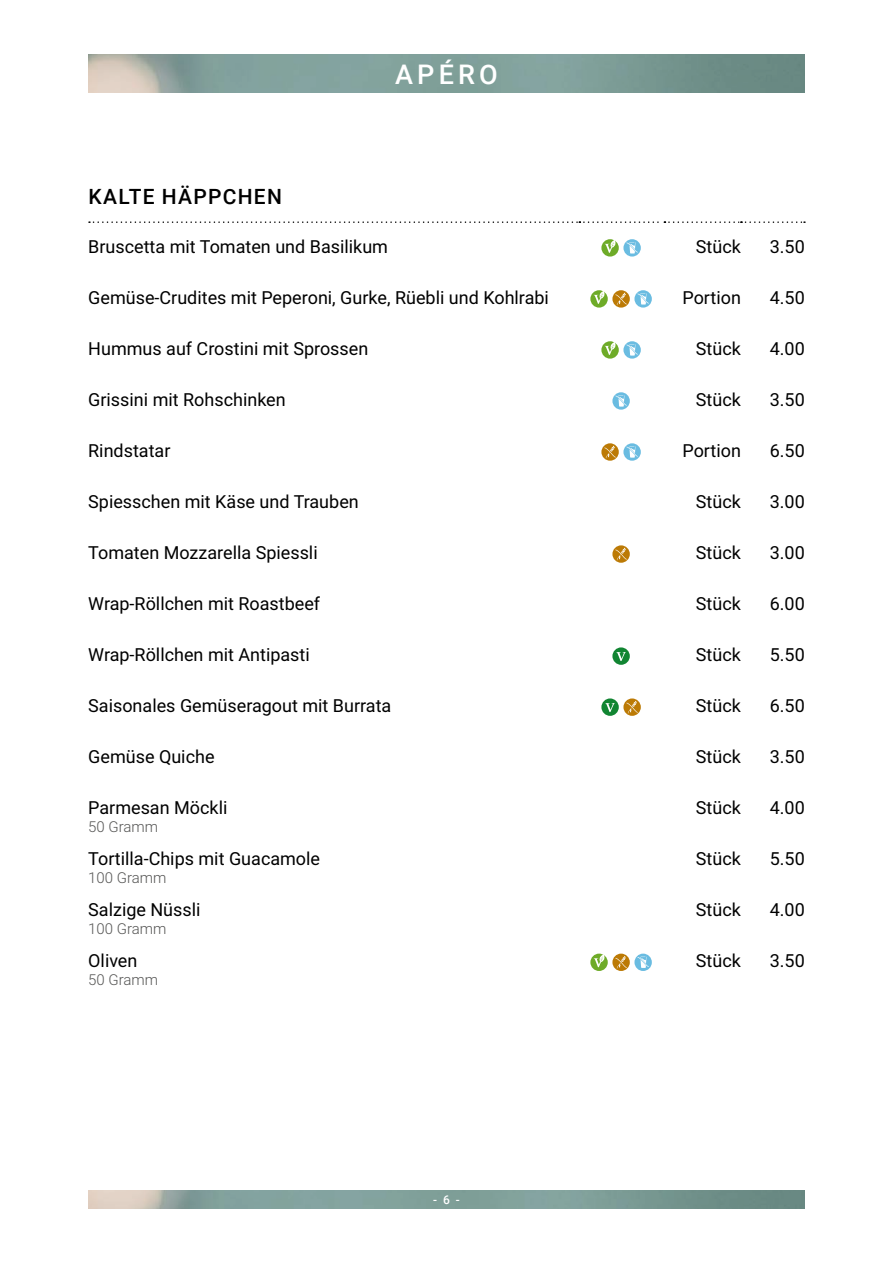
<style>
.page{position:relative;width:893px;height:1263px;background:#fff}
.page>*{position:absolute;margin:0;border:0;box-sizing:border-box;transform-origin:0 0}
.t1{font:500 27px "Roboto";letter-spacing:.155em;color:#fff}
.t2{font:500 21px "Roboto";letter-spacing:.06em;color:#000}
.t3{font:18px "Roboto";color:#000}
.t4{font:300 15px "Roboto";color:#575756}
.t5{font:500 12px "Roboto";color:#fff}
</style>
<div class="page">
<img style="left:88px;top:1190px;width:717px;height:18px">
<img style="left:88px;top:55px;width:717px;height:38px">
<svg style="left:89px;top:221px;width:716px;height:2px"></svg>
<svg style="left:601px;top:239px;width:18px;height:18px"></svg>
<svg style="left:605px;top:240px;width:11px;height:13px"></svg>
<svg style="left:623px;top:239px;width:18px;height:18px"></svg>
<svg style="left:626px;top:242px;width:12px;height:11px"></svg>
<svg style="left:590px;top:290px;width:18px;height:18px"></svg>
<svg style="left:594px;top:291px;width:11px;height:13px"></svg>
<svg style="left:612px;top:290px;width:18px;height:18px"></svg>
<svg style="left:615px;top:293px;width:12px;height:12px"></svg>
<svg style="left:634px;top:290px;width:18px;height:18px"></svg>
<svg style="left:637px;top:293px;width:12px;height:11px"></svg>
<svg style="left:601px;top:341px;width:18px;height:18px"></svg>
<svg style="left:605px;top:342px;width:11px;height:13px"></svg>
<svg style="left:623px;top:341px;width:18px;height:18px"></svg>
<svg style="left:626px;top:344px;width:12px;height:12px"></svg>
<svg style="left:612px;top:392px;width:18px;height:18px"></svg>
<svg style="left:615px;top:395px;width:12px;height:12px"></svg>
<svg style="left:601px;top:443px;width:18px;height:18px"></svg>
<svg style="left:604px;top:446px;width:12px;height:12px"></svg>
<svg style="left:623px;top:443px;width:18px;height:18px"></svg>
<svg style="left:626px;top:446px;width:12px;height:12px"></svg>
<svg style="left:612px;top:545px;width:18px;height:18px"></svg>
<svg style="left:615px;top:548px;width:12px;height:12px"></svg>
<svg style="left:612px;top:647px;width:18px;height:18px"></svg>
<svg style="left:616px;top:652px;width:10px;height:9px"></svg>
<svg style="left:601px;top:698px;width:18px;height:18px"></svg>
<svg style="left:605px;top:703px;width:10px;height:9px"></svg>
<svg style="left:623px;top:698px;width:18px;height:18px"></svg>
<svg style="left:626px;top:701px;width:12px;height:12px"></svg>
<svg style="left:590px;top:954px;width:18px;height:17px"></svg>
<svg style="left:594px;top:954px;width:11px;height:13px"></svg>
<svg style="left:612px;top:954px;width:18px;height:17px"></svg>
<svg style="left:615px;top:956px;width:12px;height:12px"></svg>
<svg style="left:634px;top:954px;width:18px;height:17px"></svg>
<svg style="left:637px;top:957px;width:12px;height:11px"></svg>
<h1 class="t1" style="left:395px;top:55px;width:104px">APÉRO</h1>
<p class="t2" style="left:89px;top:182px;width:195px">KALTE HÄPPCHEN</p>
<p class="t3" style="left:88px;top:234px;width:301px">Bruscetta mit Tomaten und Basilikum</p>
<p class="t3" style="left:696px;top:234px;width:47px">Stück</p>
<p class="t3" style="left:770px;top:234px;width:37px">3.50</p>
<p class="t3" style="left:88px;top:285px;width:462px">Gemüse-Crudites mit Peperoni, Gurke, Rüebli und Kohlrabi</p>
<p class="t3" style="left:682px;top:285px;width:60px">Portion</p>
<p class="t3" style="left:770px;top:285px;width:37px">4.50</p>
<p class="t3" style="left:88px;top:336px;width:282px">Hummus auf Crostini mit Sprossen</p>
<p class="t3" style="left:696px;top:336px;width:47px">Stück</p>
<p class="t3" style="left:770px;top:336px;width:37px">4.00</p>
<p class="t3" style="left:88px;top:387px;width:199px">Grissini mit Rohschinken</p>
<p class="t3" style="left:696px;top:387px;width:47px">Stück</p>
<p class="t3" style="left:770px;top:387px;width:37px">3.50</p>
<p class="t3" style="left:88px;top:438px;width:84px">Rindstatar</p>
<p class="t3" style="left:682px;top:438px;width:60px">Portion</p>
<p class="t3" style="left:770px;top:438px;width:37px">6.50</p>
<p class="t3" style="left:88px;top:489px;width:272px">Spiesschen mit Käse und Trauben</p>
<p class="t3" style="left:696px;top:489px;width:47px">Stück</p>
<p class="t3" style="left:770px;top:489px;width:37px">3.00</p>
<p class="t3" style="left:88px;top:540px;width:231px">Tomaten Mozzarella Spiessli</p>
<p class="t3" style="left:696px;top:540px;width:47px">Stück</p>
<p class="t3" style="left:770px;top:540px;width:37px">3.00</p>
<p class="t3" style="left:88px;top:591px;width:233px">Wrap-Röllchen mit Roastbeef</p>
<p class="t3" style="left:696px;top:591px;width:47px">Stück</p>
<p class="t3" style="left:770px;top:591px;width:37px">6.00</p>
<p class="t3" style="left:88px;top:642px;width:223px">Wrap-Röllchen mit Antipasti</p>
<p class="t3" style="left:696px;top:642px;width:47px">Stück</p>
<p class="t3" style="left:770px;top:642px;width:37px">5.50</p>
<p class="t3" style="left:88px;top:693px;width:305px">Saisonales Gemüseragout mit Burrata</p>
<p class="t3" style="left:696px;top:693px;width:47px">Stück</p>
<p class="t3" style="left:770px;top:693px;width:37px">6.50</p>
<p class="t3" style="left:88px;top:744px;width:128px">Gemüse Quiche</p>
<p class="t3" style="left:696px;top:744px;width:47px">Stück</p>
<p class="t3" style="left:770px;top:744px;width:37px">3.50</p>
<p class="t3" style="left:88px;top:795px;width:141px">Parmesan Möckli</p>
<p class="t4" style="left:88px;top:816px;width:71px">50 Gramm</p>
<p class="t3" style="left:696px;top:795px;width:47px">Stück</p>
<p class="t3" style="left:770px;top:795px;width:37px">4.00</p>
<p class="t3" style="left:88px;top:846px;width:233px">Tortilla-Chips mit Guacamole</p>
<p class="t4" style="left:88px;top:867px;width:80px">100 Gramm</p>
<p class="t3" style="left:696px;top:846px;width:47px">Stück</p>
<p class="t3" style="left:770px;top:846px;width:37px">5.50</p>
<p class="t3" style="left:88px;top:897px;width:114px">Salzige Nüssli</p>
<p class="t4" style="left:88px;top:918px;width:80px">100 Gramm</p>
<p class="t3" style="left:696px;top:897px;width:47px">Stück</p>
<p class="t3" style="left:770px;top:897px;width:37px">4.00</p>
<p class="t3" style="left:88px;top:948px;width:51px">Oliven</p>
<p class="t4" style="left:88px;top:969px;width:71px">50 Gramm</p>
<p class="t3" style="left:696px;top:948px;width:47px">Stück</p>
<p class="t3" style="left:770px;top:948px;width:37px">3.50</p>
<p class="t5" style="left:433px;top:1191px;width:28px">- 6 -</p>
</div>
